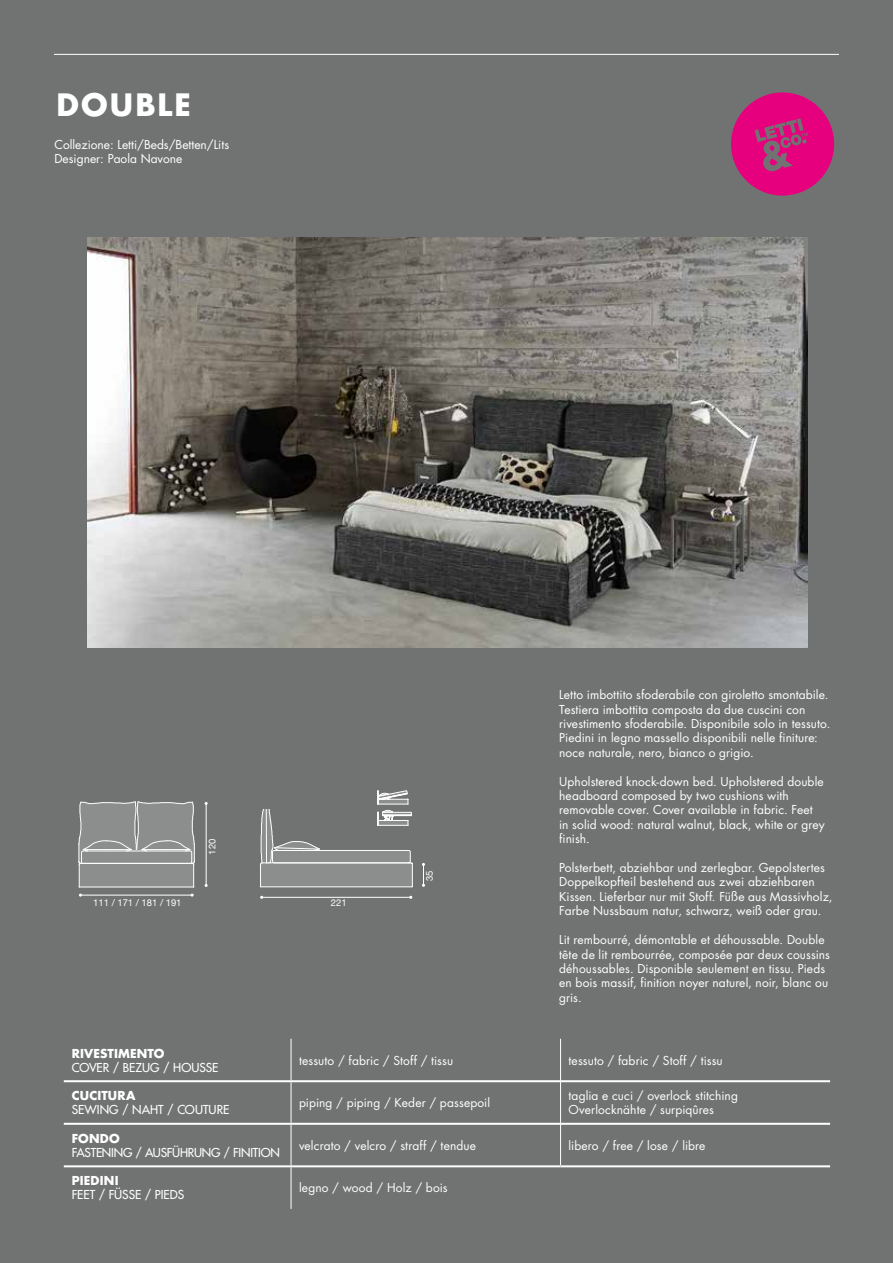
<style>
.page{position:relative;width:893px;height:1263px;background:#717372}
.page>*{position:absolute;margin:0;border:0;box-sizing:border-box;transform-origin:0 0}
.t1{font:700 30px "Futura";letter-spacing:.07em;color:#fff}
.t2{font:12px/14.4px "Futura";letter-spacing:.01em;color:#fff}
.t3{font:12px "Futura";letter-spacing:-.01em;color:#fff}
.t4{font:700 12px "Futura";letter-spacing:.015em;color:#fff}
.t5{font:9.45px "Helvetica Neue";color:#fff}
</style>
<div class="page">
<svg style="left:731px;top:92px;width:103px;height:104px"></svg>
<hr style="left:54px;top:54px;width:785px;height:1px;background:#fff">
<hr style="left:79px;top:887px;width:115px;height:1px;background:#fff">
<svg style="left:78px;top:801px;width:117px;height:86px;background:#959796"></svg>
<hr style="left:206px;top:803px;width:1px;height:82px;background:#fff">
<hr style="left:80px;top:895px;width:112px;height:1px;background:#fff">
<hr style="left:262px;top:897px;width:149px;height:1px;background:#fff">
<svg style="left:422px;top:863px;width:3px;height:24px"></svg>
<hr style="left:378px;top:804px;width:30px;height:1px;background:#fff">
<svg style="left:260px;top:810px;width:153px;height:77px"></svg>
<svg style="left:377px;top:791px;width:32px;height:13px"></svg>
<hr style="left:291px;top:1039px;width:1px;height:41px;background:#fff">
<hr style="left:291px;top:1082px;width:1px;height:41px;background:#fff">
<hr style="left:291px;top:1125px;width:1px;height:40px;background:#fff">
<hr style="left:291px;top:1167px;width:1px;height:42px;background:#fff">
<hr style="left:64px;top:1080px;width:227px;height:2px;background:#fff">
<hr style="left:291px;top:1080px;width:269px;height:2px;background:#fff">
<hr style="left:561px;top:1080px;width:269px;height:2px;background:#fff">
<hr style="left:64px;top:1123px;width:227px;height:2px;background:#fff">
<hr style="left:291px;top:1123px;width:269px;height:2px;background:#fff">
<hr style="left:561px;top:1123px;width:269px;height:2px;background:#fff">
<hr style="left:64px;top:1165px;width:227px;height:2px;background:#fff">
<hr style="left:291px;top:1165px;width:270px;height:2px;background:#fff">
<hr style="left:561px;top:1165px;width:269px;height:2px;background:#fff">
<hr style="left:560px;top:1039px;width:1px;height:42px;background:#fff">
<hr style="left:560px;top:1081px;width:1px;height:43px;background:#fff">
<hr style="left:560px;top:1124px;width:1px;height:41px;background:#fff">
<img style="left:87px;top:238px;width:720px;height:410px">
<h1 class="t1" style="left:56px;top:85px;width:136px">DOUBLE</h1>
<p class="t2" style="left:54px;top:137px;width:176px">Collezione: Letti/Beds/Betten/Lits<br>Designer: Paola Navone</p>
<p class="t5" style="left:93px;top:895px;width:90px">111 / 171 / 181 / 191</p>
<p class="t5" style="left:205px;top:855px;width:17px;rotate:-90deg">120</p>
<p class="t4" style="left:72px;top:1045px;width:94px">RIVESTIMENTO</p>
<p class="t3" style="left:72px;top:1060px;width:148px">COVER / BEZUG / HOUSSE</p>
<p class="t5" style="left:331px;top:896px;width:17px">221</p>
<p class="t5" style="left:423px;top:881px;width:12px;rotate:-90deg">35</p>
<p class="t2" style="left:559px;top:688px;width:273px">Letto imbottito sfoderabile con giroletto smontabile.<br>Testiera imbottita composta da due cuscini con rivestimento sfoderabile. Disponibile solo in tessuto.<br>Piedini in legno massello disponibili nelle finiture: noce naturale, nero, bianco o grigio.</p>
<p class="t2" style="left:559px;top:774px;width:267px">Upholstered knock-down bed. Upholstered double headboard composed by two cushions with removable cover. Cover available in fabric. Feet in solid wood: natural walnut, black, white or grey finish.</p>
<p class="t2" style="left:559px;top:860px;width:275px">Polsterbett, abziehbar und zerlegbar. Gepolstertes Doppelkopfteil bestehend aus zwei abziehbaren Kissen. Lieferbar nur mit Stoff. Füße aus Massivholz, Farbe Nussbaum natur, schwarz, weiß oder grau.</p>
<p class="t2" style="left:559px;top:932px;width:272px">Lit rembourré, démontable et déhoussable. Double tête de lit rembourrée, composée par deux coussins déhoussables. Disponible seulement en tissu. Pieds en bois massif, finition noyer naturel, noir, blanc ou gris.</p>
<p class="t2" style="left:299px;top:1053px;width:156px">tessuto / fabric / Stoff / tissu</p>
<p class="t2" style="left:569px;top:1053px;width:156px">tessuto / fabric / Stoff / tissu</p>
<p class="t4" style="left:72px;top:1088px;width:65px">CUCITURA</p>
<p class="t3" style="left:72px;top:1102px;width:159px">SEWING / NAHT / COUTURE</p>
<p class="t2" style="left:299px;top:1096px;width:193px">piping / piping / Keder / passepoil</p>
<p class="t2" style="left:569px;top:1088px;width:171px">taglia e cuci / overlock stitching<br>Overlocknähte / surpiqûres</p>
<p class="t4" style="left:72px;top:1130px;width:49px">FONDO</p>
<p class="t3" style="left:72px;top:1145px;width:210px">FASTENING / AUSFÜHRUNG / FINITION</p>
<p class="t2" style="left:299px;top:1138px;width:178px">velcrato / velcro / straff / tendue</p>
<p class="t2" style="left:569px;top:1138px;width:138px">libero / free / lose / libre</p>
<p class="t4" style="left:72px;top:1173px;width:48px">PIEDINI</p>
<p class="t3" style="left:72px;top:1187px;width:114px">FEET / FÜSSE / PIEDS</p>
<p class="t2" style="left:299px;top:1181px;width:150px">legno / wood / Holz / bois</p>
</div>
